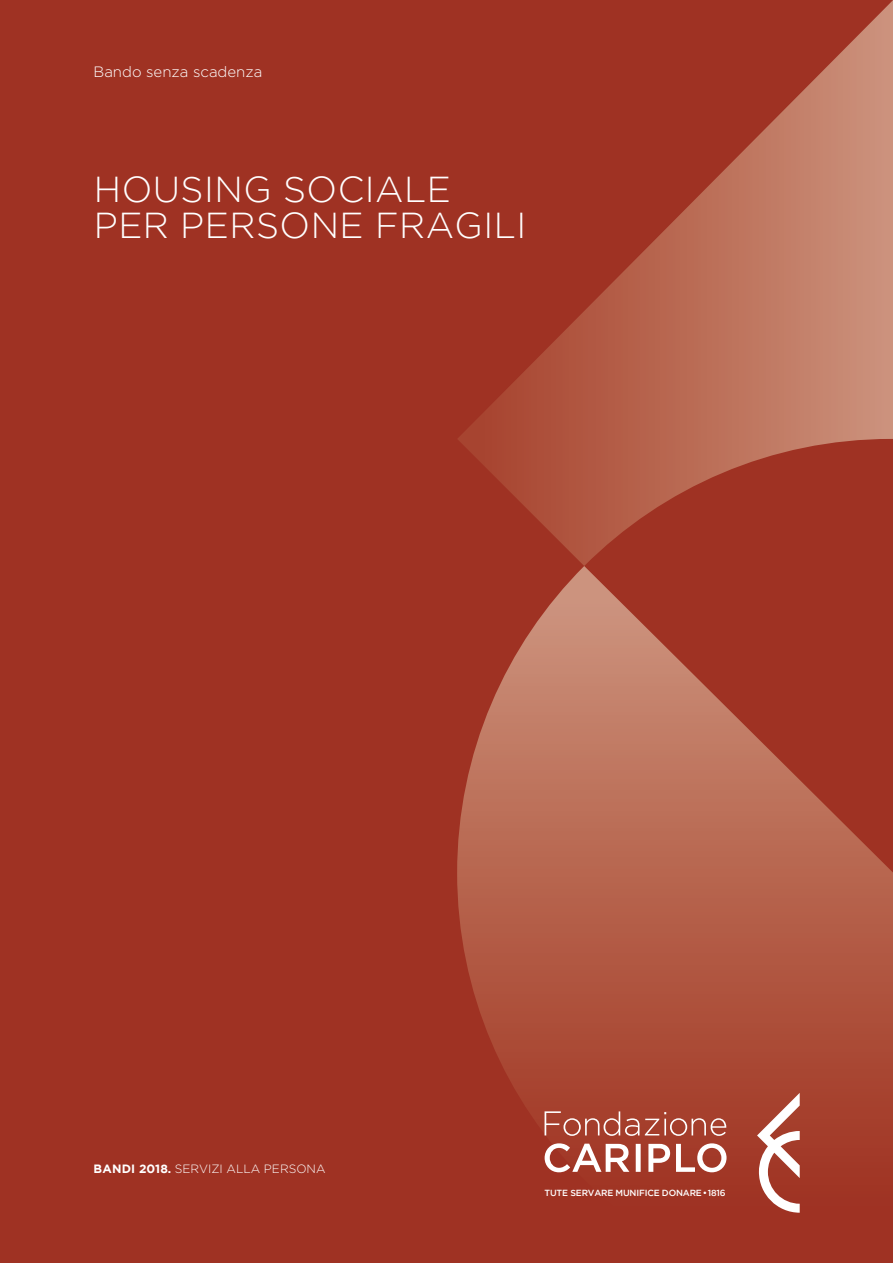
<style>
.page{position:relative;width:893px;height:1263px;background:#9f3223}
.page>*{position:absolute;margin:0;border:0;box-sizing:border-box;transform-origin:0 0}
.t1{font:300 36px/36px "Gotham";letter-spacing:.015em;color:#fff}
.t2{font:300 15px "Gotham";color:#fff}
.t3{font:300 12px "Gotham";color:#fff}
.t4{font:500 8.85px "Gotham";letter-spacing:-.02em;color:#fff}
.s1{font-weight:700}
</style>
<div class="page">
<svg style="left:458px;top:0;width:435px;height:566px"></svg>
<svg style="left:584px;top:439px;width:309px;height:127px"></svg>
<svg style="left:457px;top:566px;width:436px;height:607px"></svg>
<svg style="left:757px;top:1093px;width:43px;height:120px"></svg>
<svg style="left:545px;top:1111px;width:181px;height:61px"></svg>
<p class="t2" style="left:94px;top:64px;width:170px">Bando senza scadenza</p>
<p class="t1" style="left:94px;top:171px;width:434px">HOUSING SOCIALE<br>PER PERSONE FRAGILI</p>
<p class="t3" style="left:94px;top:1162px;width:233px"><span class="s1">BANDI 2018.</span> SERVIZI ALLA PERSONA</p>
<p class="t4" style="left:545px;top:1188px;width:183px">TUTE SERVARE MUNIFICE DONARE • 1816</p>
</div>
